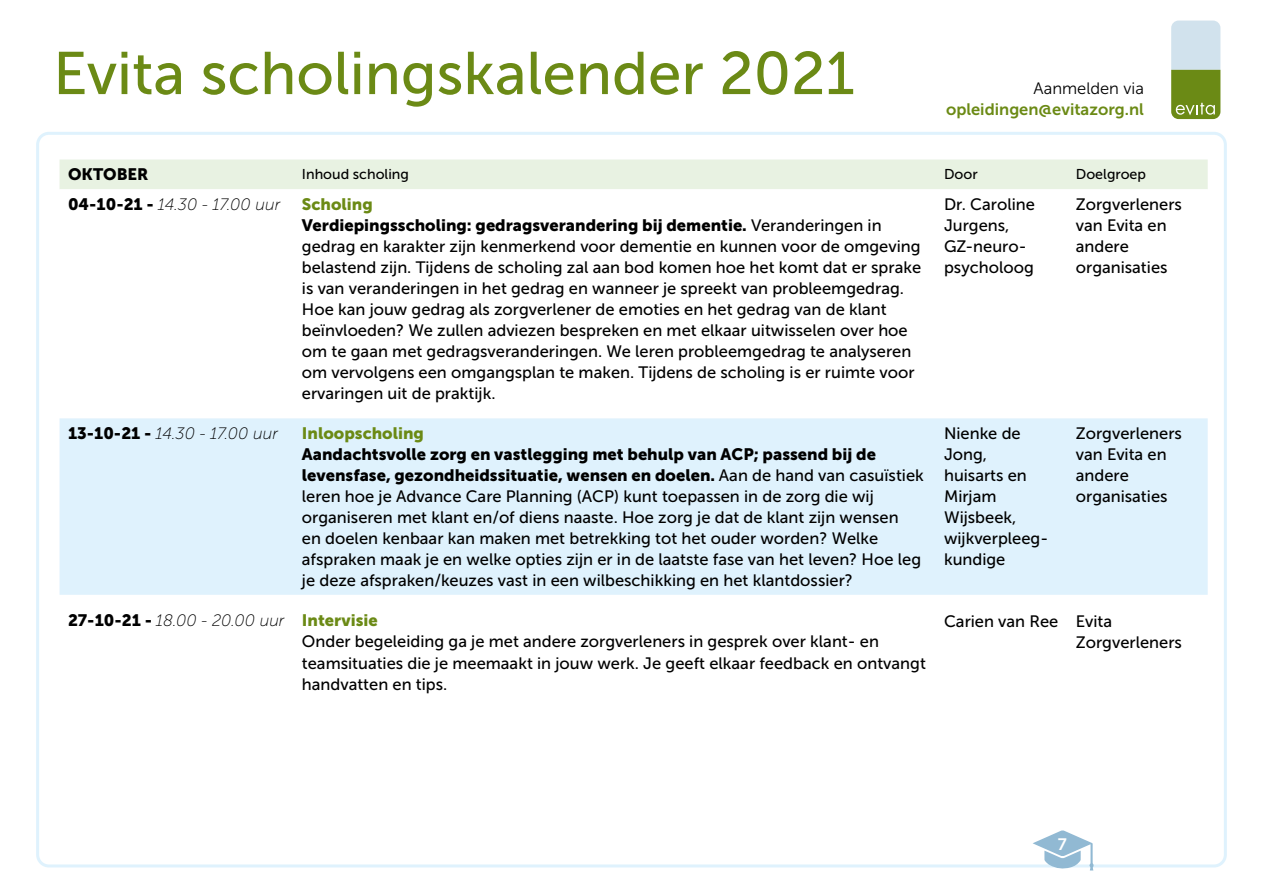
<style>
.page{position:relative;width:1263px;height:893px;background:#fff}
.page>*{position:absolute;margin:0;border:0;box-sizing:border-box;transform-origin:0 0}
.t1{font:60px "Museo Sans 500";color:#6b8a15}
.t2{font:16.5px/21px "Museo Sans 500";color:#000}
.t3{font:16.5px/21px "Museo Sans 900";color:#000}
.t4{font:italic 16.5px "Museo Sans 100";color:#000}
.t5{font:16.5px "Museo Sans 700";color:#6b8a15}
.t6{font:16.5px "Museo Sans 900";color:#6b8a15}
.t7{font:16.5px "Museo Sans 300";color:#000}
.t8{font:16.5px "Museo Sans 700";color:#fff}
.t9{font:14.25px "Museo Sans 500";color:#000}
.s1{font-family:"Museo Sans 900";font-style:normal}
.s2{color:#6b8a15}
.s3{font-family:"Museo Sans 500"}
.s4{font-family:"Museo Sans 900";font-style:normal;color:#6b8a15}
</style>
<div class="page">
<svg style="left:1032px;top:830px;width:62px;height:40px"></svg>
<svg style="left:1171px;top:21px;width:49px;height:98px;background:#a3ba89"></svg>
<div style="left:60px;top:160px;width:1148px;height:29px;background:#e8f2e2"></div>
<div style="left:60px;top:418px;width:1148px;height:177px;background:#dff2fd"></div>
<h1 class="t1" style="left:53px;top:41px;width:803px">Evita scholingskalender 2021</h1>
<p class="t7" style="left:1033px;top:80px;width:112px">Aanmelden via</p>
<p class="t5" style="left:946px;top:100px;width:199px">opleidingen@evitazorg.nl</p>
<p class="t3" style="left:68px;top:164px;width:82px">OKTOBER</p>
<p class="t9" style="left:302px;top:166px;width:109px">Inhoud scholing</p>
<p class="t9" style="left:944px;top:166px;width:35px">Door</p>
<p class="t9" style="left:1076px;top:166px;width:72px">Doelgroep</p>
<p class="t4" style="left:68px;top:196px;width:214px"><span class="s1">04-10-21 -</span> 14.30 - 17.00 uur</p>
<p class="t3" style="left:302px;top:194px;width:581px"><span class="s2">Scholing<br></span>Verdiepingsscholing: gedragsverandering bij dementie. <span class="s3">Veranderingen in</span></p>
<p class="t2" style="left:302px;top:236px;width:621px">gedrag en karakter zijn kenmerkend voor dementie en kunnen voor de omgeving belastend zijn. Tijdens de scholing zal aan bod komen hoe het komt dat er sprake is van veranderingen in het gedrag en wanneer je spreekt van probleemgedrag.<br>Hoe kan jouw gedrag als zorgverlener de emoties en het gedrag van de klant beïnvloeden? We zullen adviezen bespreken en met elkaar uitwisselen over hoe om te gaan met gedragsveranderingen. We leren probleemgedrag te analyseren om vervolgens een omgangsplan te maken. Tijdens de scholing is er ruimte voor ervaringen uit de praktijk.</p>
<p class="t2" style="left:944px;top:194px;width:92px">Dr. Caroline<br>Jurgens,<br>GZ-neuro&shy;psycholoog</p>
<p class="t2" style="left:1076px;top:194px;width:108px">Zorgverleners van Evita en andere organisaties</p>
<p class="t4" style="left:68px;top:425px;width:212px"><span class="s1">13-10-21 -</span> 14.30 - 17.00 uur</p>
<p class="t6" style="left:302px;top:424px;width:124px">Inloopscholing</p>
<p class="t3" style="left:302px;top:444px;width:623px">Aandachtsvolle zorg en vastlegging met behulp van ACP; passend bij de levensfase, gezondheidssituatie, wensen en doelen. <span class="s3">Aan de hand van casuïstiek</span></p>
<p class="t2" style="left:302px;top:486px;width:621px">leren hoe je Advance Care Planning (ACP) kunt toepassen in de zorg die wij organiseren met klant en/of diens naaste. Hoe zorg je dat de klant zijn wensen en doelen kenbaar kan maken met betrekking tot het ouder worden? Welke afspraken maak je en welke opties zijn er in de laatste fase van het leven? Hoe leg je deze afspraken/keuzes vast in een wilbeschikking en het klantdossier?</p>
<p class="t4" style="left:68px;top:612px;width:311px"><span class="s1">27-10-21 -</span> 18.00 - 20.00 uur <span class="s4">Intervisie</span></p>
<p class="t2" style="left:302px;top:631px;width:625px">Onder begeleiding ga je met andere zorgverleners in gesprek over klant- en teamsituaties die je meemaakt in jouw werk. Je geeft elkaar feedback en ontvangt handvatten en tips.</p>
<p class="t2" style="left:944px;top:423px;width:106px">Nienke de<br>Jong, huisarts en<br>Mirjam<br>Wijsbeek, wijkverpleeg&shy;kundige</p>
<p class="t2" style="left:1076px;top:423px;width:108px">Zorgverleners van Evita en andere organisaties</p>
<p class="t2" style="left:1076px;top:610px;width:108px;text-indent:-132px">Carien van Ree Evita<br>Zorgverleners</p>
<p class="t8" style="left:1058px;top:836px;width:10px">7</p>
</div>
